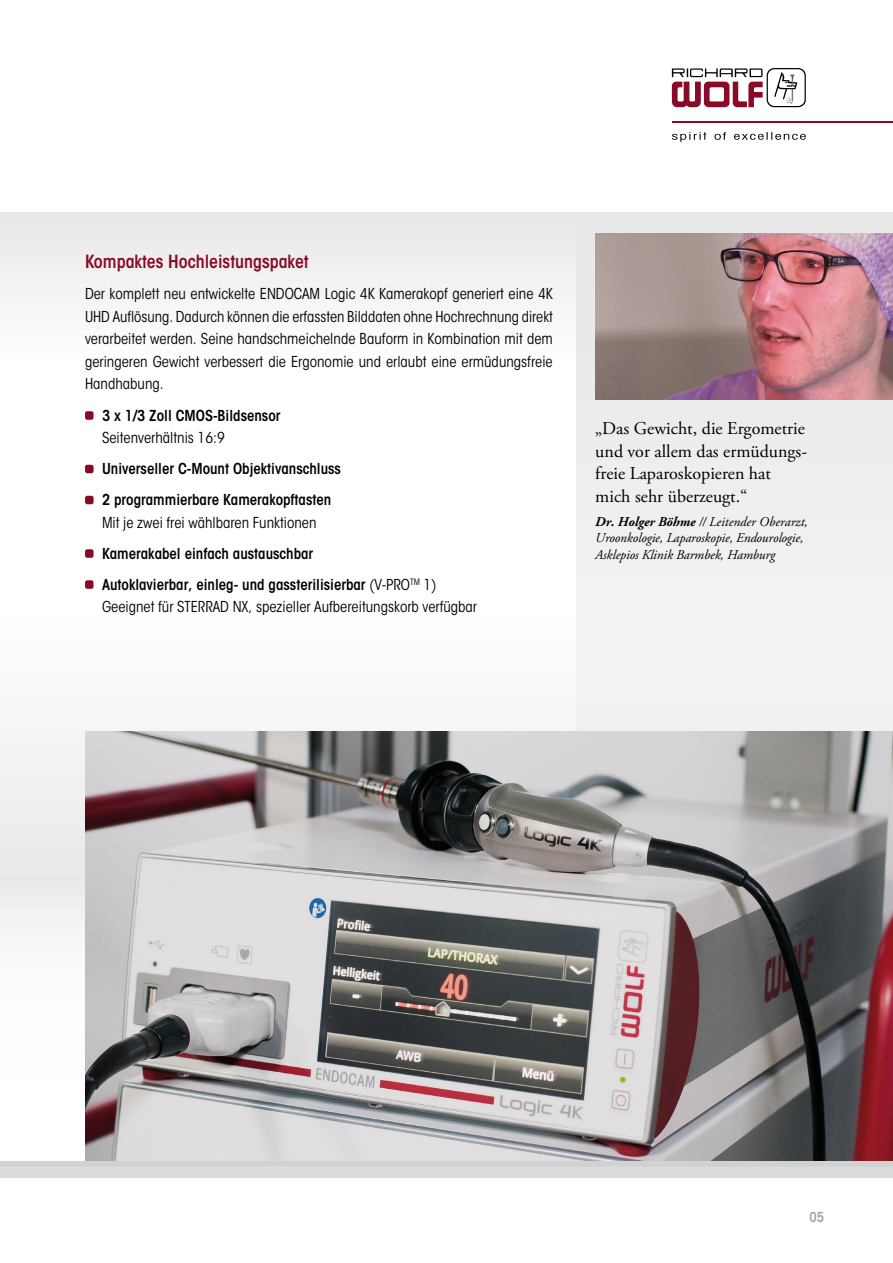
<style>
.page{position:relative;width:893px;height:1263px;background:#fff}
.page>*{position:absolute;margin:0;border:0;box-sizing:border-box;transform-origin:0 0}
.t1{font:18px/22.5px "Adobe Garamond Pro";color:#000}
.t2{font:600 condensed 18px "ITC Avant Garde Std";color:#880a26}
.t3{font:condensed 15px/22.5px "ITC Avant Garde Std";color:#000;text-align:justify}
.t4{font:600 condensed 15px/31px "ITC Avant Garde Std";color:#000}
.t5{font:italic 13.5px/16.2px "Adobe Garamond Pro";letter-spacing:-.01em;color:#000}
.t6{font:600 condensed 13.5px "ITC Avant Garde Std";color:#878787}
.s1{font-weight:400}
.s2{font-weight:700}
</style>
<div class="page">
<svg style="left:0;top:612px;width:893px;height:554px"></svg>
<div style="left:0;top:213px;width:893px;height:148px;background:#f3f3f3"></div>
<svg style="left:672px;top:132px;width:134px;height:10px"></svg>
<svg style="left:672px;top:68px;width:134px;height:39px"></svg>
<hr style="left:672px;top:121px;width:221px;height:2px;background:#880a26">
<svg style="left:0;top:880px;width:85px;height:281px"></svg>
<div style="left:0;top:1166px;width:893px;height:12px;background:#dbdbdb"></div>
<div style="left:85px;top:411px;width:9px;height:9px;background:#880a26;border-radius:2px"></div>
<div style="left:85px;top:465px;width:9px;height:8px;background:#880a26;border-radius:2px"></div>
<div style="left:85px;top:496px;width:9px;height:8px;background:#880a26;border-radius:2px"></div>
<div style="left:85px;top:549px;width:9px;height:9px;background:#880a26;border-radius:2px"></div>
<div style="left:85px;top:580px;width:9px;height:9px;background:#880a26;border-radius:2px"></div>
<div style="left:577px;top:213px;width:316px;height:739px;background:#f1f1f1"></div>
<img style="left:595px;top:234px;width:298px;height:166px">
<img style="left:85px;top:731px;width:808px;height:430px">
<p class="t2" style="left:85px;top:251px;width:225px">Kompaktes Hochleistungspaket</p>
<p class="t3" style="left:85px;top:283px;width:469px">Der komplett neu entwickelte ENDOCAM Logic 4K Kamerakopf generiert eine 4K UHD Auflösung. Dadurch können die erfassten Bilddaten ohne Hochrechnung direkt verarbeitet werden. Seine handschmeichelnde Bauform in Kombination mit dem geringeren Gewicht verbessert die Ergonomie und erlaubt eine ermüdungsfreie Handhabung.</p>
<p class="t4" style="left:102px;top:399px;width:180px">3 x 1/3 Zoll CMOS-Bildsensor</p>
<p class="t3" style="left:102px;top:426px;width:124px">Seitenverhältnis 16:9</p>
<p class="t4" style="left:102px;top:453px;width:240px">Universeller C-Mount Objektivanschluss<br>2 programmierbare Kamerakopftasten</p>
<p class="t3" style="left:102px;top:511px;width:216px">Mit je zwei frei wählbaren Funktionen</p>
<p class="t4" style="left:102px;top:537px;width:336px">Kamerakabel einfach austauschbar<br>Autoklavierbar, einleg- und gassterilisierbar <span class="s1">(V-PRO</span><sup>TM</sup> <span class="s1">1)</span></p>
<p class="t3" style="left:102px;top:595px;width:377px">Geeignet für STERRAD NX, spezieller Aufbereitungskorb verfügbar</p>
<p class="t1" style="left:595px;top:418px;width:213px">„Das Gewicht, die Ergometrie und vor allem das ermüdungs&shy;freie Laparoskopieren hat mich sehr überzeugt.“</p>
<p class="t5" style="left:595px;top:514px;width:214px"><span class="s2">Dr. Holger Böhme</span> // Leitender Oberarzt,<br>Uroonkologie, Laparoskopie, Endourologie,<br>Asklepios Klinik Barmbek, Hamburg</p>
<p class="t6" style="left:809px;top:1208px;width:16px">05</p>
</div>
